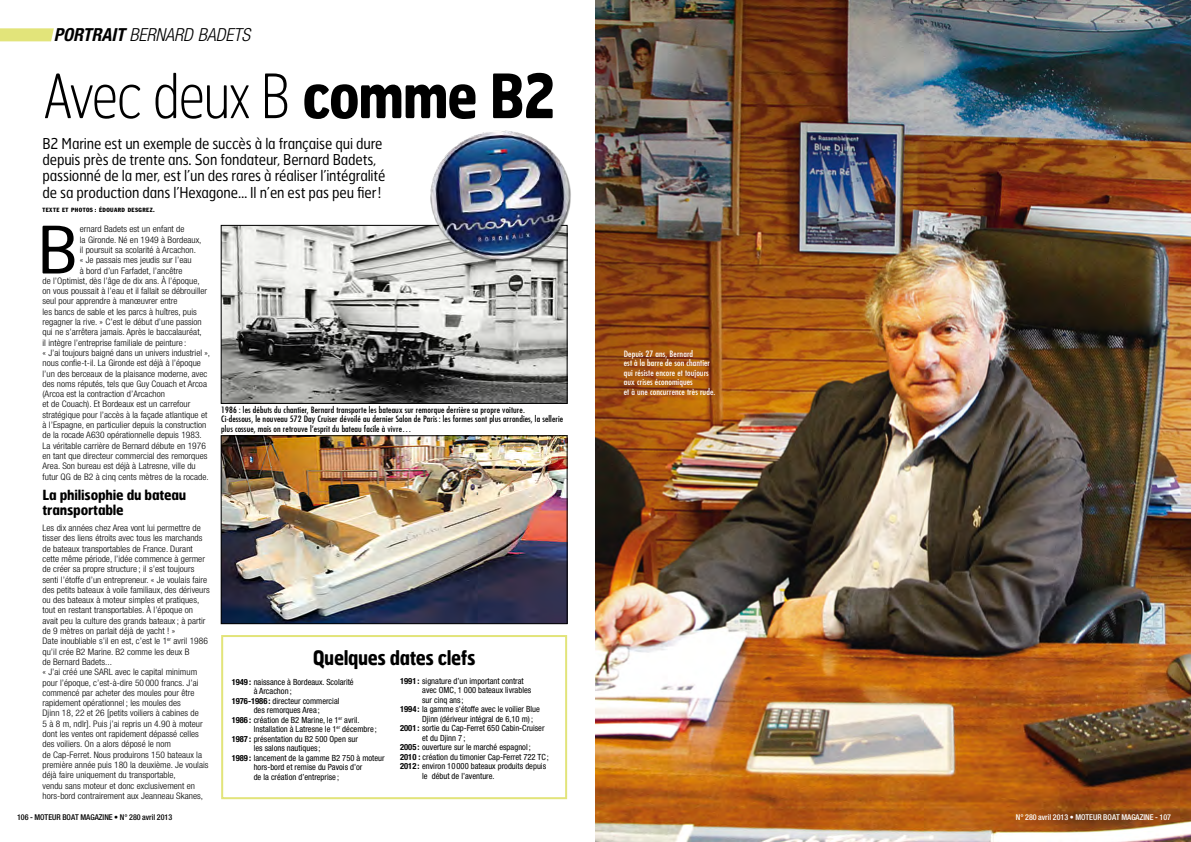
<style>
.page{position:relative;width:1191px;height:842px;background:#fff}
.page>*{position:absolute;margin:0;border:0;box-sizing:border-box;transform-origin:0 0}
.t1{font:65.3px "Hermes FB";color:#000;scale:1.05 1}
.t2{font:100 61px "Hermes FB";letter-spacing:-.04em;color:#000;scale:.85 1}
.t3{font:700 20px "Hermes FB";letter-spacing:-.02em;color:#000;scale:.85 1}
.t4{font:italic 300 condensed 18px "Helvetica Neue LT";color:#000}
.t5{font:15px/16.3px "Hermes FB";letter-spacing:-.01em;color:#000;scale:.9 1}
.t6{font:700 14px/15px "Hermes FB";letter-spacing:-.015em;color:#000;scale:.9 1}
.t7{font:300 condensed 9px/10.3px "Helvetica Neue LT";letter-spacing:.005em;color:#000;scale:1.05 1}
.t8{font:condensed 8.5px "Helvetica Neue LT";color:#000}
.t9{font:condensed 8.5px/9.5px "Futura LT";letter-spacing:.01em;color:#000;scale:1.1 1}
.t10{font:condensed 8.5px/9.5px "Futura LT";letter-spacing:.01em;color:#fff;scale:1.1 1}
.t11{font:500 condensed 8px "Helvetica Neue LT";color:#000}
.t12{font:500 condensed 8px "Helvetica Neue LT";color:#fff}
.t13{font:condensed 6px "Franklin Gothic LT";letter-spacing:.075em;color:#000}
.s1{font-weight:700}
</style>
<div class="page">
<img style="left:595px;top:0;width:596px;height:842px">
<svg style="left:0;top:28px;width:54px;height:13px"></svg>
<div style="left:221px;top:635px;width:346px;height:164px;border:2px solid #e2e47a"></div>
<img style="left:223px;top:227px;width:342px;height:174px">
<div style="left:221px;top:225px;width:346px;height:178px;border:1px solid #000"></div>
<img style="left:426px;top:130px;width:145px;height:136px">
<img style="left:223px;top:438px;width:342px;height:184px">
<div style="left:221px;top:436px;width:346px;height:188px;border:1px solid #000"></div>
<h3 class="t4" style="left:54px;top:25px;width:198px"><span class="s1">PORTRAIT</span> BERNARD BADETS</h3>
<h2 class="t2" style="left:43px;top:58px;width:605px">Avec deux B <span class="s1">comme B2</span></h2>
<h3 class="t5" style="left:43px;top:135px;width:382px">B2 Marine est un exemple de succès à la française qui dure depuis près de trente ans. Son fondateur, Bernard Badets, passionné de la mer, est l’un des rares à réaliser l’intégralité de sa production dans l’Hexagone… Il n’en est pas peu fier!</h3>
<p class="t13" style="left:43px;top:206px;width:114px">TEXTE ET PHOTOS : ÉDOUARD DESGREZ.</p>
<h1 class="t1" style="left:37px;top:208px;width:41px">B</h1>
<p class="t7" style="left:80px;top:224px;width:101px">ernard Badets est un enfant de</p>
<p class="t7" style="left:80px;top:234px;width:117px">la Gironde. Né en 1949 à Bordeaux,</p>
<p class="t7" style="left:80px;top:245px;width:112px">il poursuit sa scolarité à Arcachon.</p>
<p class="t7" style="left:80px;top:255px;width:108px">« Je passais mes jeudis sur l’eau</p>
<p class="t7" style="left:80px;top:265px;width:99px">à bord d’un Farfadet, l’ancêtre</p>
<p class="t7" style="left:43px;top:275px;width:151px">de l’Optimist, dès l’âge de dix ans. À l’époque,</p>
<p class="t7" style="left:43px;top:286px;width:158px">on vous poussait à l’eau et il fallait se débrouiller</p>
<p class="t7" style="left:43px;top:296px;width:130px">seul pour apprendre à manœuvrer entre</p>
<p class="t7" style="left:43px;top:306px;width:148px">les bancs de sable et les parcs à huîtres, puis</p>
<p class="t7" style="left:43px;top:317px;width:153px">regagner la rive. » C’est le début d’une passion</p>
<p class="t7" style="left:43px;top:327px;width:153px">qui ne s’arrêtera jamais. Après le baccalauréat,</p>
<p class="t7" style="left:43px;top:337px;width:138px">il intègre l’entreprise familiale de peinture :</p>
<p class="t7" style="left:43px;top:348px;width:161px">« J’ai toujours baigné dans un univers industriel »,</p>
<p class="t7" style="left:43px;top:358px;width:152px">nous confie-t-il. La Gironde est déjà à l’époque</p>
<p class="t7" style="left:43px;top:368px;width:158px">l’un des berceaux de la plaisance moderne, avec</p>
<p class="t7" style="left:43px;top:378px;width:158px">des noms réputés, tels que Guy Couach et Arcoa</p>
<p class="t7" style="left:43px;top:389px;width:118px">(Arcoa est la contraction d’Arcachon</p>
<p class="t7" style="left:43px;top:399px;width:142px">et de Couach). Et Bordeaux est un carrefour</p>
<p class="t7" style="left:43px;top:409px;width:158px">stratégique pour l’accès à la façade atlantique et</p>
<p class="t7" style="left:43px;top:420px;width:158px">à l’Espagne, en particulier depuis la construction</p>
<p class="t7" style="left:43px;top:430px;width:153px">de la rocade A630 opérationnelle depuis 1983.</p>
<p class="t7" style="left:43px;top:440px;width:157px">La véritable carrière de Bernard débute en 1976</p>
<p class="t7" style="left:43px;top:450px;width:159px">en tant que directeur commercial des remorques</p>
<p class="t7" style="left:43px;top:461px;width:147px">Area. Son bureau est déjà à Latresne, ville du</p>
<p class="t7" style="left:43px;top:471px;width:160px">futur QG de B2 à cinq cents mètres de la rocade.</p>
<h3 class="t6" style="left:43px;top:487px;width:161px">La philisophie du bateau transportable</h3>
<p class="t7" style="left:43px;top:523px;width:161px">Les dix années chez Area vont lui permettre de tisser des liens étroits avec tous les marchands de bateaux transportables de France. Durant cette même période, l’idée commence à germer de créer sa propre structure ; il s’est toujours senti l’étoffe d’un entrepreneur. « Je voulais faire des petits bateaux à voile familiaux, des dériveurs ou des bateaux à moteur simples et pratiques, tout en restant transportables. À l’époque on avait peu la culture des grands bateaux; à partir de 9 mètres on parlait déjà de yacht ! »<br>Date inoubliable s’il en est, c’est le 1<sup>er</sup> avril 1986 qu’il crée B2 Marine. B2 comme les deux B<br>de Bernard Badets...<br>« J’ai créé une SARL avec le capital minimum pour l’époque, c’est-à-dire 50 000 francs. J’ai commencé par acheter des moules pour être rapidement opérationnel ; les moules des<br>Djinn 18, 22 et 26 [petits voiliers à cabines de<br>5 à 8 m, ndlr]. Puis j’ai repris un 4.90 à moteur dont les ventes ont rapidement dépassé celles des voiliers. On a alors déposé le nom<br>de Cap-Ferret. Nous produirons 150 bateaux la première année puis 180 la deuxième. Je voulais déjà faire uniquement du transportable,<br>vendu sans moteur et donc exclusivement en hors-bord contrairement aux Jeanneau Skanes,</p>
<p class="t9" style="left:221px;top:405px;width:312px">1986 : les débuts du chantier, Bernard transporte les bateaux sur remorque derrière sa propre voiture.<br>Ci-dessous, le nouveau 572 Day Cruiser dévoilé au dernier Salon de Paris : les formes sont plus arrondies, la sellerie plus cossue, mais on retrouve l’esprit du bateau facile à vivre…</p>
<h3 class="t3" style="left:313px;top:644px;width:193px">Quelques dates clefs</h3>
<p class="t8" style="left:232px;top:677px;width:124px"><span class="s1">1949 :</span> naissance à Bordeaux. Scolarité</p>
<p class="t8" style="left:254px;top:686px;width:40px">à Arcachon;</p>
<p class="t8" style="left:232px;top:696px;width:109px"><span class="s1">1976-1986 :</span> directeur commercial</p>
<p class="t8" style="left:254px;top:705px;width:68px">des remorques Area;</p>
<p class="t8" style="left:232px;top:715px;width:129px"><span class="s1">1986 :</span> création de B2 Marine, le 1<sup>er</sup> avril.</p>
<p class="t8" style="left:254px;top:724px;width:125px">Installation à Latresne le 1<sup>er</sup> décembre;</p>
<p class="t8" style="left:232px;top:734px;width:128px"><span class="s1">1987:</span> présentation du B2 500 Open sur</p>
<p class="t8" style="left:254px;top:743px;width:68px">les salons nautiques;</p>
<p class="t8" style="left:232px;top:753px;width:154px"><span class="s1">1989:</span> lancement de la gamme B2 750 à moteur</p>
<p class="t8" style="left:254px;top:762px;width:110px">hors-bord et remise du Pavois d’or</p>
<p class="t8" style="left:254px;top:772px;width:87px">de la création d’entreprise;</p>
<p class="t8" style="left:400px;top:676px;width:125px"><span class="s1">1991:</span> signature d’un important contrat</p>
<p class="t8" style="left:422px;top:685px;width:111px">avec OMC, 1 000 bateaux livrables</p>
<p class="t8" style="left:422px;top:695px;width:43px">sur cinq ans;</p>
<p class="t8" style="left:400px;top:704px;width:141px"><span class="s1">1994:</span> la gamme s’étoffe avec le voilier Blue</p>
<p class="t8" style="left:422px;top:714px;width:112px">Djinn (dériveur intégral de 6,10 m) ;</p>
<p class="t8" style="left:400px;top:723px;width:146px"><span class="s1">2001:</span> sortie du Cap-Ferret 650 Cabin-Cruiser</p>
<p class="t8" style="left:422px;top:733px;width:45px">et du Djinn 7;</p>
<p class="t8" style="left:400px;top:742px;width:132px"><span class="s1">2005:</span> ouverture sur le marché espagnol;</p>
<p class="t8" style="left:400px;top:752px;width:150px"><span class="s1">2010 :</span> création du timonier Cap-Ferret 722 TC;</p>
<p class="t8" style="left:400px;top:761px;width:147px"><span class="s1">2012:</span> environ 10 000 bateaux produits depuis</p>
<p class="t8" style="left:422px;top:771px;width:74px">le début de l’aventure.</p>
<p class="t10" style="left:624px;top:349px;width:85px">Depuis 27 ans, Bernard<br>est à la barre de son chantier qui résiste encore et toujours aux crises économiques<br>et à une concurrence très rude.</p>
<p class="t11" style="left:17px;top:812px;width:157px">106 - MOTEUR BOAT MAGAZINE • N° 280 avril 2013</p>
<p class="t12" style="left:1015px;top:812px;width:157px">N° 280 avril 2013 • MOTEUR BOAT MAGAZINE - 107</p>
</div>
